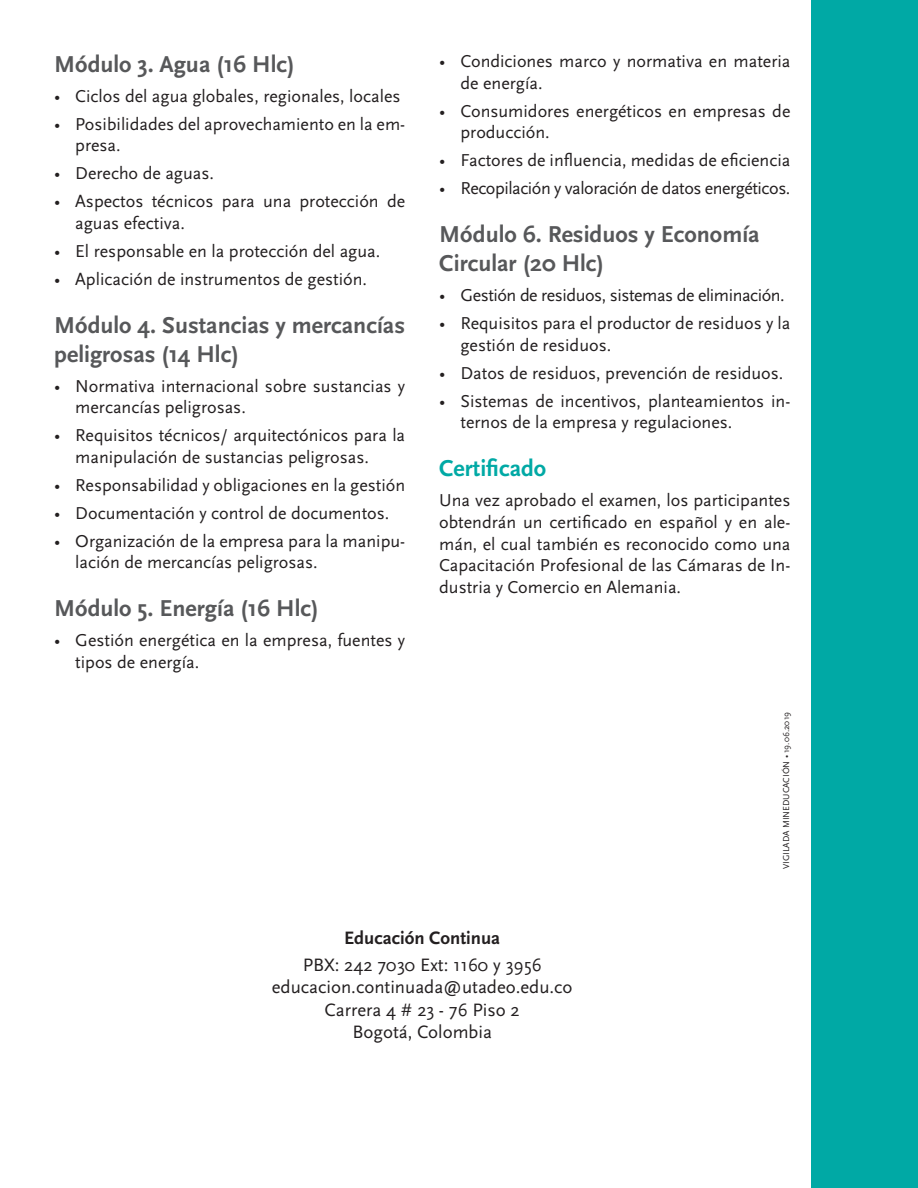
<style>
.page{position:relative;width:918px;height:1188px;background:#fff}
.page>*{position:absolute;margin:0;border:0;box-sizing:border-box;transform-origin:0 0}
.t1{font:700 24px/28.8px "Scala Sans OT";color:#57585a}
.t2{font:700 24px "Scala Sans OT";color:#00a9a5}
.t3{font:18.75px/22.5px "Scala Sans OT";color:#231f20;text-align:center}
.t4{font:700 18.75px "Scala Sans OT";color:#231f20}
.t5{font:18px/21.6px "Scala Sans OT";color:#231f20}
.t6{font:18px "Scala Sans OT";letter-spacing:-.025em;color:#231f20}
.t7{font:9px "Scala Sans OT";color:#231f20}
</style>
<div class="page">
<div style="left:812px;top:0;width:106px;height:1188px;background:#00a9a5"></div>
<h1 class="t1" style="left:54px;top:50px;width:242px">Módulo 3. Agua (16 Hlc)</h1>
<p class="t5" style="left:54px;top:85px;width:348px">• Ciclos del agua globales, regionales, locales</p>
<p class="t5" style="left:75px;top:113px;width:331px;text-indent:-21px">• Posibilidades del aprovechamiento en la em&shy;presa.</p>
<p class="t5" style="left:54px;top:163px;width:161px">• Derecho de aguas.</p>
<p class="t5" style="left:75px;top:191px;width:331px;text-indent:-21px">• Aspectos técnicos para una protección de aguas efectiva.</p>
<p class="t5" style="left:54px;top:241px;width:328px">• El responsable en la protección del agua.</p>
<p class="t5" style="left:54px;top:269px;width:315px">• Aplicación de instrumentos de gestión.</p>
<h1 class="t1" style="left:54px;top:311px;width:353px">Módulo 4. Sustancias y mercancías peligrosas (14 Hlc)</h1>
<p class="t5" style="left:75px;top:375px;width:331px;text-indent:-21px">• Normativa internacional sobre sustancias y mercancías peligrosas.</p>
<p class="t5" style="left:75px;top:425px;width:331px;text-indent:-21px">• Requisitos técnicos/ arquitectónicos para la manipulación de sustancias peligrosas.</p>
<p class="t5" style="left:54px;top:475px;width:353px">• Responsabilidad y obligaciones en la gestión</p>
<p class="t5" style="left:54px;top:503px;width:337px">• Documentación y control de documentos.</p>
<p class="t5" style="left:75px;top:530px;width:331px;text-indent:-21px">• Organización de la empresa para la manipu&shy;lación de mercancías peligrosas.</p>
<h1 class="t1" style="left:54px;top:594px;width:266px">Módulo 5. Energía (16 Hlc)</h1>
<p class="t5" style="left:75px;top:630px;width:331px;text-indent:-21px">• Gestión energética en la empresa, fuentes y tipos de energía.</p>
<p class="t5" style="left:460px;top:51px;width:331px;text-indent:-21px">• Condiciones marco y normativa en materia de energía.</p>
<p class="t5" style="left:461px;top:101px;width:331px;text-indent:-21px">• Consumidores energéticos en empresas de producción.</p>
<p class="t5" style="left:439px;top:150px;width:353px">• Factores de influencia, medidas de eficiencia</p>
<p class="t6" style="left:439px;top:179px;width:353px">• Recopilación y valoración de datos energéticos.</p>
<h1 class="t1" style="left:439px;top:220px;width:322px">Módulo 6. Residuos y Economía<br>Circular (20 Hlc)</h1>
<p class="t6" style="left:439px;top:286px;width:347px">• Gestión de residuos, sistemas de eliminación.</p>
<p class="t5" style="left:460px;top:313px;width:331px;text-indent:-21px">• Requisitos para el productor de residuos y la gestión de residuos.</p>
<p class="t5" style="left:439px;top:362px;width:346px">• Datos de residuos, prevención de residuos.</p>
<p class="t5" style="left:460px;top:390px;width:331px;text-indent:-21px">• Sistemas de incentivos, planteamientos in&shy;ternos de la empresa y regulaciones.</p>
<h1 class="t2" style="left:439px;top:455px;width:108px">Certificado</h1>
<p class="t5" style="left:439px;top:490px;width:353px;text-align:justify">Una vez aprobado el examen, los participantes obtendrán un certificado en español y en ale&shy;mán, el cual también es reconocido como una Capacitación Profesional de las Cámaras de In&shy;dustria y Comercio en Alemania.</p>
<p class="t7" style="left:781px;top:869px;width:159px;rotate:-90deg">VIGILADA MINEDUCACIÓN • 19.06.2019</p>
<p class="t4" style="left:344px;top:928px;width:158px">Educación Continua</p>
<p class="t3" style="left:272px;top:954px;width:302px">PBX: 242 7030 Ext: 1160 y 3956 educacion.continuada@utadeo.edu.co<br>Carrera 4 # 23 - 76 Piso 2<br>Bogotá, Colombia</p>
</div>
